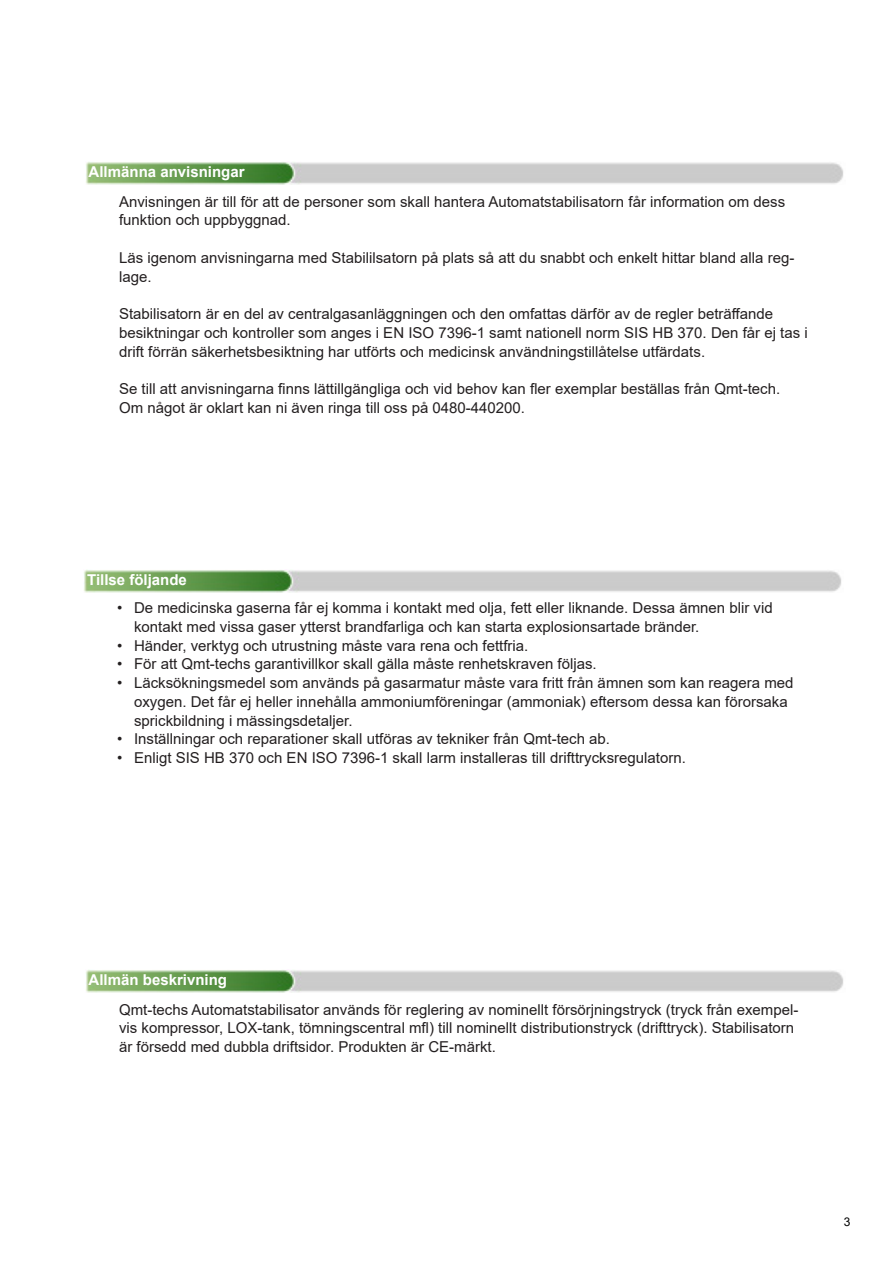
<style>
.page{position:relative;width:893px;height:1263px;background:#fff}
.page>*{position:absolute;margin:0;border:0;box-sizing:border-box;transform-origin:0 0}
.t1{font:15px/18.8px "Arial";color:#231f20}
.t2{font:700 15px "Arial";color:#fff}
.t3{font:12px "Arial";color:#000}
</style>
<div class="page">
<img style="left:85px;top:970px;width:758px;height:22px">
<img style="left:85px;top:162px;width:758px;height:22px">
<img style="left:83px;top:570px;width:758px;height:23px">
<p class="t2" style="left:89px;top:161px;width:157px">Allmänna anvisningar</p>
<p class="t1" style="left:119px;top:192px;width:668px">Anvisningen är till för att de personer som skall hantera Automatstabilisatorn får information om dess funktion och uppbyggnad.</p>
<p class="t1" style="left:119px;top:248px;width:677px">Läs igenom anvisningarna med Stabililsatorn på plats så att du snabbt och enkelt hittar bland alla reg&shy;lage.</p>
<p class="t1" style="left:119px;top:304px;width:690px">Stabilisatorn är en del av centralgasanläggningen och den omfattas därför av de regler beträffande besiktningar och kontroller som anges i EN ISO 7396-1 samt nationell norm SIS HB 370. Den får ej tas i drift förrän säkerhetsbesiktning har utförts och medicinsk användningstillåtelse utfärdats.</p>
<p class="t1" style="left:119px;top:379px;width:663px">Se till att anvisningarna finns lättillgängliga och vid behov kan fler exemplar beställas från Qmt-tech.<br>Om något är oklart kan ni även ringa till oss på 0480-440200.</p>
<p class="t2" style="left:87px;top:569px;width:101px">Tillse följande</p>
<p class="t1" style="left:134px;top:598px;width:640px;text-indent:-17px">• De medicinska gaserna får ej komma i kontakt med olja, fett eller liknande. Dessa ämnen blir vid kontakt med vissa gaser ytterst brandfarliga och kan starta explosionsartade bränder.</p>
<p class="t1" style="left:117px;top:636px;width:413px">• Händer, verktyg och utrustning måste vara rena och fettfria.</p>
<p class="t1" style="left:117px;top:655px;width:481px">• För att Qmt-techs garantivillkor skall gälla måste renhetskraven följas.</p>
<p class="t1" style="left:134px;top:673px;width:661px;text-indent:-17px">• Läcksökningsmedel som används på gasarmatur måste vara fritt från ämnen som kan reagera med oxygen. Det får ej heller innehålla ammoniumföreningar (ammoniak) eftersom dessa kan förorsaka sprickbildning i mässingsdetaljer.</p>
<p class="t1" style="left:117px;top:730px;width:495px">• Inställningar och reparationer skall utföras av tekniker från Qmt-tech ab.</p>
<p class="t1" style="left:117px;top:748px;width:570px">• Enligt SIS HB 370 och EN ISO 7396-1 skall larm installeras till drifttrycksregulatorn.</p>
<p class="t2" style="left:89px;top:969px;width:140px">Allmän beskrivning</p>
<p class="t1" style="left:119px;top:1000px;width:681px">Qmt-techs Automatstabilisator används för reglering av nominellt försörjningstryck (tryck från exempel&shy;vis kompressor, LOX-tank, tömningscentral mfl) till nominellt distributionstryck (drifttryck). Stabilisatorn är försedd med dubbla driftsidor. Produkten är CE-märkt.</p>
<p class="t3" style="left:844px;top:1214px;width:8px">3</p>
</div>
